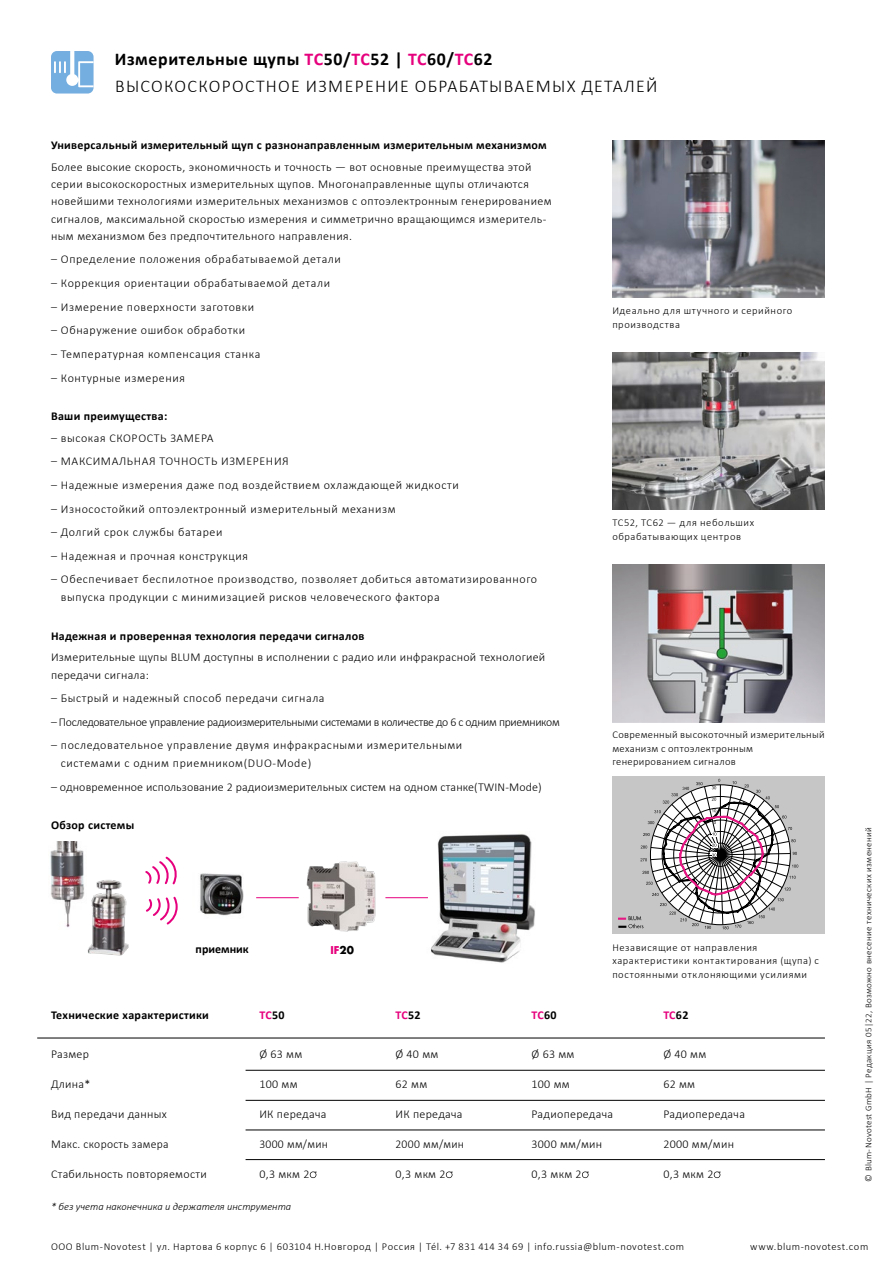
<style>
.page{position:relative;width:893px;height:1263px;background:#fff}
.page>*{position:absolute;margin:0;border:0;box-sizing:border-box;transform-origin:0 0}
.t1{font:300 18px/27px "Calibri";letter-spacing:.075em;color:#000}
.t2{font:300 12px/17.2px "Calibri";letter-spacing:.035em;color:#000}
.t3{font:700 12px "Calibri";letter-spacing:.025em;color:#000}
.t4{font:300 12px "Calibri";letter-spacing:-.025em;color:#000}
.t5{font:300 12px "Calibri";letter-spacing:.01em;color:#000}
.t6{font:700 12px "Calibri";letter-spacing:.025em;color:#e6007d}
.t7{font:700 12px "Calibri";color:#000}
.t8{font:300 10.5px/13.5px "Calibri";letter-spacing:.05em;color:#000}
.t9{font:300 10.5px/13.5px "Calibri";letter-spacing:.03em;color:#000}
.t10{font:italic 300 10.5px "Calibri";color:#000}
.t11{font:700 10.5px "Futura";color:#e6007d}
.t12{font:300 9px "Calibri";letter-spacing:.035em;color:#000}
.s1{font-weight:700}
.s2{font-weight:700;color:#e6007d}
.s3{color:#000}
</style>
<div class="page">
<img style="left:612px;top:140px;width:213px;height:158px">
<img style="left:612px;top:352px;width:213px;height:158px">
<img style="left:612px;top:565px;width:213px;height:157px">
<div style="left:612px;top:776px;width:213px;height:157px;background:#c6c6c6"></div>
<svg style="left:619px;top:779px;width:179px;height:150px"></svg>
<div style="left:51px;top:51px;width:43px;height:43px;background:#74addf;border-radius:6px"></div>
<svg style="left:54px;top:51px;width:40px;height:36px"></svg>
<hr style="left:37px;top:1038px;width:788px;height:1px;background:#000">
<hr style="left:246px;top:1100px;width:579px;height:1px;background:#000">
<hr style="left:246px;top:1130px;width:579px;height:1px;background:#000">
<hr style="left:246px;top:1159px;width:579px;height:1px;background:#000">
<svg style="left:310px;top:1171px;width:7px;height:7px"></svg>
<svg style="left:446px;top:1171px;width:7px;height:7px"></svg>
<svg style="left:582px;top:1171px;width:7px;height:7px"></svg>
<svg style="left:714px;top:1171px;width:7px;height:7px"></svg>
<hr style="left:246px;top:1070px;width:579px;height:1px;background:#000">
<img style="left:306px;top:861px;width:70px;height:71px">
<img style="left:427px;top:834px;width:108px;height:129px">
<hr style="left:385px;top:897px;width:43px;height:1px;background:#e6007d">
<img style="left:50px;top:842px;width:34px;height:86px">
<img style="left:73px;top:856px;width:56px;height:100px">
<img style="left:200px;top:873px;width:44px;height:43px">
<svg style="left:145px;top:856px;width:32px;height:29px"></svg>
<svg style="left:146px;top:896px;width:32px;height:29px"></svg>
<hr style="left:256px;top:897px;width:43px;height:1px;background:#e6007d">
<h1 class="t1" style="left:115px;top:45px;width:544px"><span class="s1">Измерительные щупы</span> <span class="s2">TC</span><span class="s1">50/</span><span class="s2">TC</span><span class="s1">52 |</span> <span class="s2">TC</span><span class="s1">60/</span><span class="s2">TC</span><span class="s1">62<br></span>ВЫСОКОСКОРОСТНОЕ ИЗМЕРЕНИЕ ОБРАБАТЫВАЕМЫХ ДЕТАЛЕЙ</h1>
<p class="t3" style="left:51px;top:137px;width:497px">Универсальный измерительный щуп с разнонаправленным измерительным механизмом</p>
<p class="t2" style="left:51px;top:158px;width:502px">Более высокие скорость, экономичность и точность — вот основные преимущества этой серии высокоскоростных измерительных щупов. Многонаправленные щупы отличаются новейшими технологиями измерительных механизмов с оптоэлектронным генерированием сигналов, максимальной скоростью измерения и симметрично вращающимся измеритель&shy;ным механизмом без предпочтительного направления.</p>
<p class="t2" style="left:51px;top:251px;width:291px">– Определение положения обрабатываемой детали</p>
<p class="t2" style="left:51px;top:274px;width:281px">– Коррекция ориентации обрабатываемой детали</p>
<p class="t2" style="left:51px;top:298px;width:205px">– Измерение поверхности заготовки</p>
<p class="t2" style="left:51px;top:322px;width:196px">– Обнаружение ошибок обработки</p>
<p class="t2" style="left:51px;top:345px;width:211px">– Температурная компенсация станка</p>
<p class="t2" style="left:51px;top:369px;width:135px">– Контурные измерения</p>
<p class="t3" style="left:51px;top:408px;width:118px">Ваши преимущества:</p>
<p class="t2" style="left:51px;top:429px;width:164px">– высокая СКОРОСТЬ ЗАМЕРА</p>
<p class="t2" style="left:51px;top:452px;width:239px">– МАКСИМАЛЬНАЯ ТОЧНОСТЬ ИЗМЕРЕНИЯ</p>
<p class="t2" style="left:51px;top:476px;width:409px">– Надежные измерения даже под воздействием охлаждающей жидкости</p>
<p class="t2" style="left:51px;top:500px;width:346px">– Износостойкий оптоэлектронный измерительный механизм</p>
<p class="t2" style="left:51px;top:523px;width:173px">– Долгий срок службы батареи</p>
<p class="t2" style="left:51px;top:547px;width:199px">– Надежная и прочная конструкция</p>
<p class="t2" style="left:61px;top:570px;width:478px;text-indent:-10px">– Обеспечивает беспилотное производство, позволяет добиться автоматизированного выпуска продукции с минимизацией рисков человеческого фактора</p>
<p class="t3" style="left:51px;top:627px;width:315px">Надежная и проверенная технология передачи сигналов</p>
<p class="t2" style="left:51px;top:648px;width:496px">Измерительные щупы BLUM доступны в исполнении с радио или инфракрасной технологией передачи сигнала:</p>
<p class="t2" style="left:51px;top:689px;width:275px">– Быстрый и надежный способ передачи сигнала</p>
<p class="t4" style="left:51px;top:714px;width:510px">– Последовательное управление радиоизмерительными системами в количестве до 6 с одним приемником</p>
<p class="t2" style="left:61px;top:737px;width:403px;text-indent:-10px">– последовательное управление двумя инфракрасными измерительными системами с одним приемником(DUO-Mode)</p>
<p class="t5" style="left:51px;top:779px;width:492px">– одновременное использование 2 радиоизмерительных систем на одном станке(TWIN-Mode)</p>
<p class="t3" style="left:51px;top:817px;width:85px">Обзор системы</p>
<p class="t7" style="left:196px;top:940px;width:55px">приемник</p>
<p class="t11" style="left:330px;top:943px;width:25px">IF<span class="s3">20</span></p>
<p class="t8" style="left:612px;top:304px;width:182px">Идеально для штучного и серийного производства</p>
<p class="t8" style="left:612px;top:516px;width:143px">TC52, TC62 — для небольших обрабатывающих центров</p>
<p class="t9" style="left:612px;top:728px;width:214px">Современный высокоточный измерительный механизм с оптоэлектронным генерированием сигналов</p>
<p class="t8" style="left:612px;top:940px;width:208px">Независящие от направления характеристики контактирования (щупа) с постоянными отклоняющими усилиями</p>
<p class="t3" style="left:51px;top:1007px;width:159px">Технические характеристики</p>
<p class="t6" style="left:259px;top:1007px;width:27px">TC<span class="s3">50</span></p>
<p class="t6" style="left:395px;top:1007px;width:27px">TC<span class="s3">52</span></p>
<p class="t6" style="left:531px;top:1007px;width:27px">TC<span class="s3">60</span></p>
<p class="t6" style="left:663px;top:1007px;width:27px">TC<span class="s3">62</span></p>
<p class="t2" style="left:51px;top:1045px;width:40px">Размер</p>
<p class="t2" style="left:259px;top:1045px;width:44px">Ø 63 мм</p>
<p class="t2" style="left:395px;top:1045px;width:44px">Ø 40 мм</p>
<p class="t2" style="left:531px;top:1045px;width:44px">Ø 63 мм</p>
<p class="t2" style="left:663px;top:1045px;width:44px">Ø 40 мм</p>
<p class="t2" style="left:51px;top:1075px;width:41px">Длина*</p>
<p class="t2" style="left:259px;top:1075px;width:40px">100 мм</p>
<p class="t2" style="left:395px;top:1075px;width:33px">62 мм</p>
<p class="t2" style="left:532px;top:1075px;width:40px">100 мм</p>
<p class="t2" style="left:663px;top:1075px;width:33px">62 мм</p>
<p class="t2" style="left:51px;top:1105px;width:117px">Вид передачи данных</p>
<p class="t2" style="left:259px;top:1105px;width:69px">ИК передача</p>
<p class="t2" style="left:395px;top:1105px;width:69px">ИК передача</p>
<p class="t2" style="left:531px;top:1105px;width:83px">Радиопередача</p>
<p class="t2" style="left:663px;top:1105px;width:83px">Радиопередача</p>
<p class="t2" style="left:51px;top:1135px;width:119px">Макс. скорость замера</p>
<p class="t2" style="left:259px;top:1135px;width:70px">3000 мм/мин</p>
<p class="t2" style="left:395px;top:1135px;width:70px">2000 мм/мин</p>
<p class="t2" style="left:532px;top:1135px;width:72px">3000 мм/мин</p>
<p class="t2" style="left:663px;top:1135px;width:72px">2000 мм/мин</p>
<p class="t2" style="left:51px;top:1165px;width:157px">Стабильность повторяемости</p>
<p class="t2" style="left:259px;top:1165px;width:52px">0,3 мкм 2</p>
<p class="t2" style="left:395px;top:1165px;width:52px">0,3 мкм 2</p>
<p class="t2" style="left:531px;top:1165px;width:52px">0,3 мкм 2</p>
<p class="t2" style="left:663px;top:1165px;width:52px">0,3 мкм 2</p>
<p class="t10" style="left:51px;top:1200px;width:242px">* без учета наконечника и держателя инструмента</p>
<p class="t12" style="left:863px;top:1181px;width:356px;rotate:-90deg">© Blum-Novotest GmbH | Редакция 05|22, Возможно внесение технических изменений</p>
<p class="t8" style="left:51px;top:1239px;width:634px">OOO Blum-Novotest | ул. Нартова 6 корпус 6 | 603104 Н.Новгород | Россия | Tél. +7 831 414 34 69 | info.russia@blum-novotest.com</p>
<p class="t8" style="left:750px;top:1239px;width:120px">www.blum-novotest.com</p>
</div>
